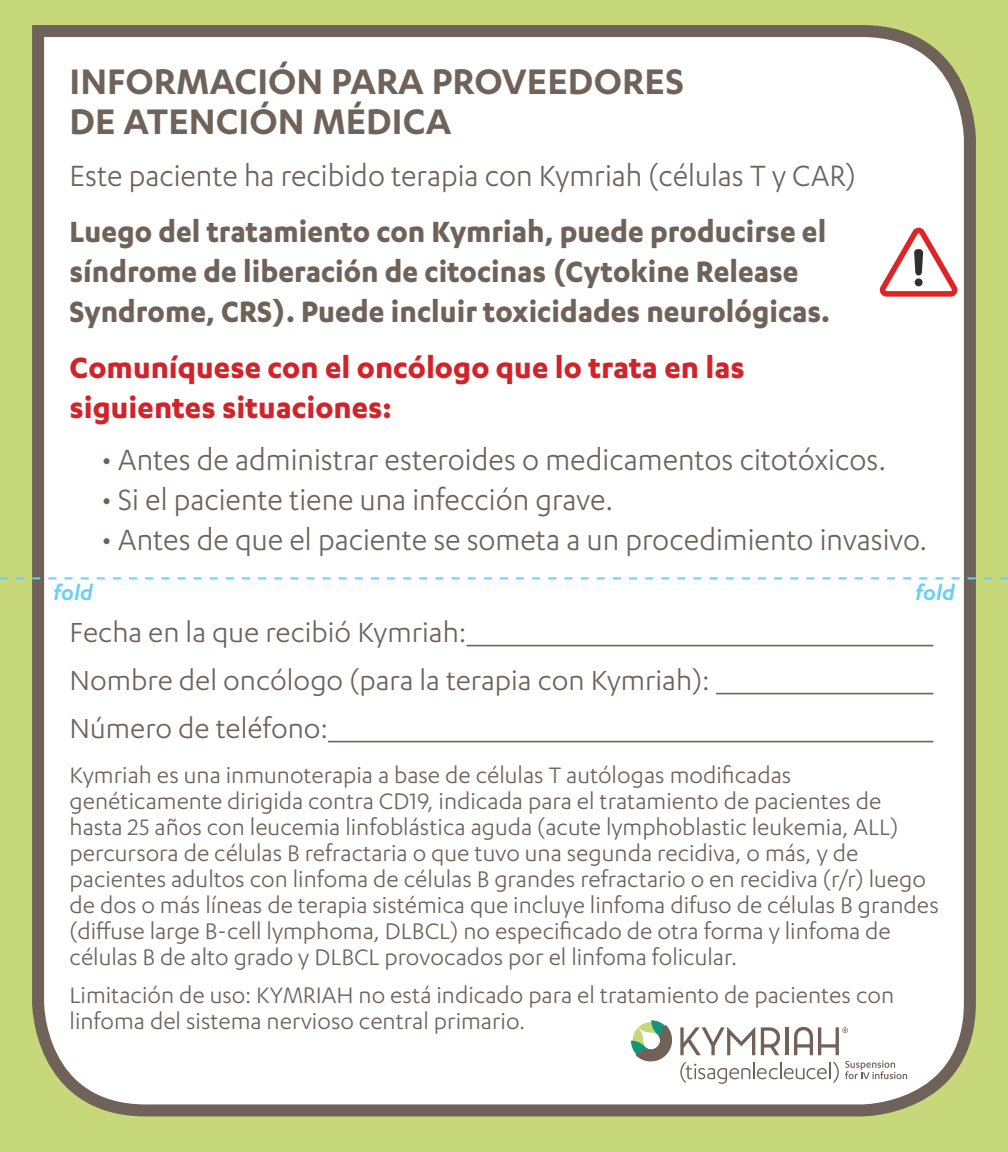
<style>
.page{position:relative;width:1008px;height:1152px;background:#c6d879}
.page>*{position:absolute;margin:0;border:0;box-sizing:border-box;transform-origin:0 0}
.t1{font:600 41.2px/40px "Karbon";color:#6e6259}
.t2{font:34px "Karbon";color:#6e6259;scale:.96 1}
.t3{font:700 34px/40px "Karbon";color:#6e6259;scale:.96 1}
.t4{font:700 34px/40px "Karbon";color:#d1232a}
.t5{font:32px/48px "Karbon";color:#6e6259}
.t6{font:26px/26px "Karbon";color:#6e6259}
.t7{font:italic 600 24px "Karbon";color:#6bcff6}
</style>
<div class="page">
<div style="left:32px;top:25px;width:944px;height:1092px;background:#fff"></div>
<hr style="left:466px;top:645px;width:468px;height:1px;background:#6e6259">
<hr style="left:716px;top:693px;width:218px;height:1px;background:#6e6259">
<hr style="left:328px;top:741px;width:606px;height:1px;background:#6e6259">
<svg style="left:0;top:577px;width:1008px;height:2px;background:#bfe8f4"></svg>
<svg style="left:880px;top:228px;width:78px;height:69px;background:#f7cbcb"></svg>
<div style="left:914px;top:249px;width:9px;height:26px;background:#2f302f;border-radius:4px"></div>
<div style="left:915px;top:278px;width:8px;height:8px;background:#2f302f;border-radius:50%"></div>
<svg style="left:631px;top:1020px;width:43px;height:44px;background:#afbeac"></svg>
<svg style="left:680px;top:1027px;width:227px;height:57px;background:#e3e0de"></svg>
<h1 class="t1" style="left:70px;top:60px;width:616px">INFORMACIÓN PARA PROVEEDORES<br>DE ATENCIÓN MÉDICA</h1>
<h2 class="t2" style="left:70px;top:157px;width:821px">Este paciente ha recibido terapia con Kymriah (células T y CAR)</h2>
<h2 class="t3" style="left:70px;top:211px;width:794px">Luego del tratamiento con Kymriah, puede producirse el síndrome de liberación de citocinas (Cytokine Release<br>Syndrome, CRS). Puede incluir toxicidades neurológicas.</h2>
<h2 class="t4" style="left:70px;top:347px;width:677px">Comuníquese con el oncólogo que lo trata en las siguientes situaciones:</h2>
<h2 class="t2" style="left:102px;top:441px;width:819px">• Antes de administrar esteroides o medicamentos citotóxicos.</h2>
<h2 class="t2" style="left:102px;top:481px;width:534px">• Si el paciente tiene una infección grave.</h2>
<h2 class="t2" style="left:102px;top:521px;width:862px">• Antes de que el paciente se someta a un procedimiento invasivo.</h2>
<p class="t7" style="left:54px;top:580px;width:41px">fold</p>
<p class="t7" style="left:916px;top:580px;width:41px">fold</p>
<p class="t5" style="left:70px;top:608px;width:642px">Fecha en la que recibió Kymriah:<br>Nombre del oncólogo (para la terapia con Kymriah):<br>Número de teléfono:</p>
<p class="t6" style="left:70px;top:761px;width:871px">Kymriah es una inmunoterapia a base de células T autólogas modificadas genéticamente dirigida contra CD19, indicada para el tratamiento de pacientes de hasta 25 años con leucemia linfoblástica aguda (acute lymphoblastic leukemia, ALL) percursora de células B refractaria o que tuvo una segunda recidiva, o más, y de pacientes adultos con linfoma de células B grandes refractario o en recidiva (r/r) luego de dos o más líneas de terapia sistémica que incluye linfoma difuso de células B grandes (diffuse large B-cell lymphoma, DLBCL) no especificado de otra forma y linfoma de células B de alto grado y DLBCL provocados por el linfoma folicular.</p>
<p class="t6" style="left:70px;top:981px;width:826px">Limitación de uso: KYMRIAH no está indicado para el tratamiento de pacientes con linfoma del sistema nervioso central primario.</p>
</div>
